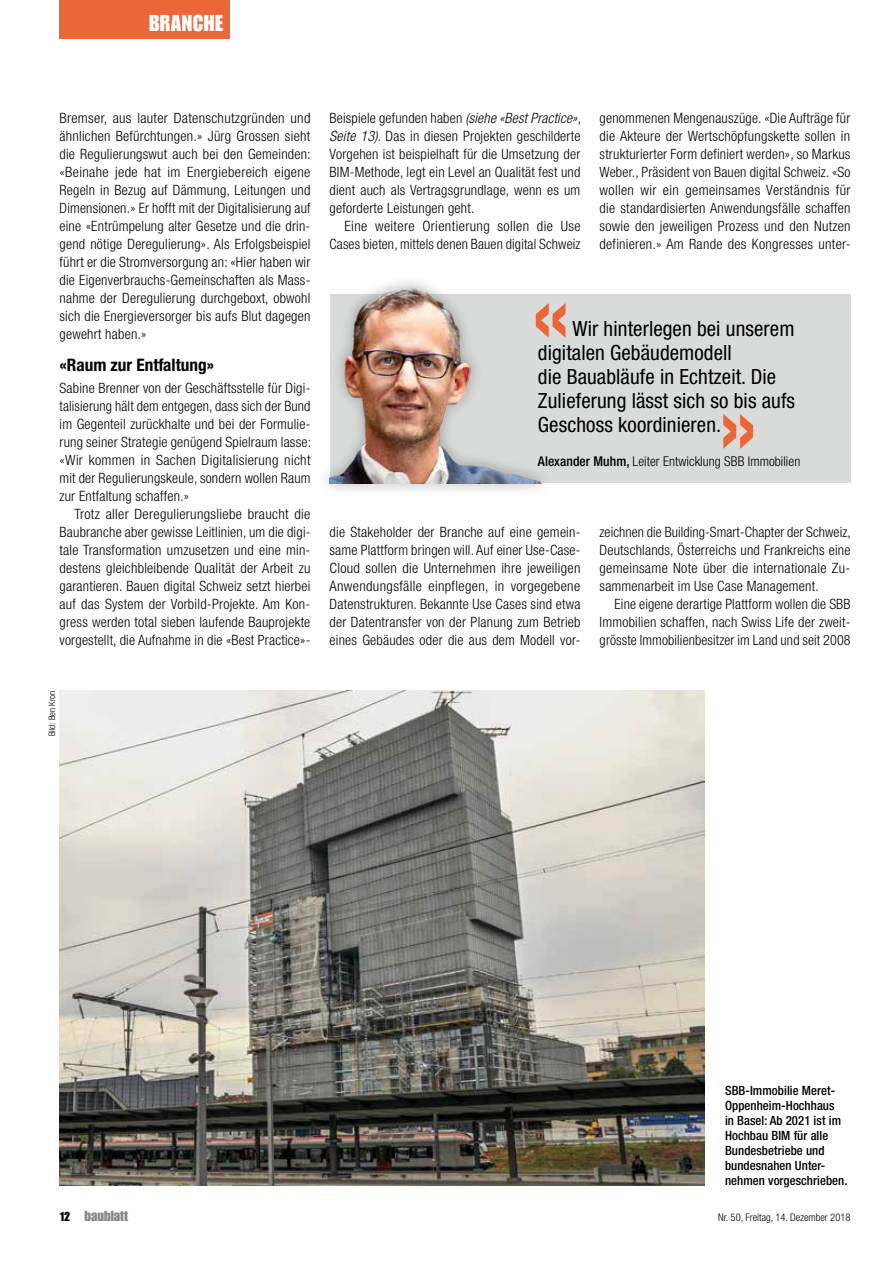
<style>
.page{position:relative;width:893px;height:1263px;background:#fff}
.page>*{position:absolute;margin:0;border:0;box-sizing:border-box;transform-origin:0 0}
.t1{font:22.5px "Impact LT Std";letter-spacing:.025em;color:#fff}
.t2{font:condensed 21px/24px "Helvetica Neue LT Pro";letter-spacing:.005em;color:#000}
.t3{font:700 condensed 17.25px "Helvetica Neue LT Pro";color:#000}
.t4{font:300 condensed 14.25px/18px "Helvetica Neue LT Pro";letter-spacing:.015em;color:#000;text-align:justify}
.t5{font:14.25px "Impact LT Std";color:#868786}
.t6{font:300 condensed 13.5px "Helvetica Neue LT Pro";letter-spacing:.005em;color:#000}
.t7{font:500 condensed 12.75px/15px "Helvetica Neue LT Pro";letter-spacing:.005em;color:#000}
.t8{font:300 condensed 10.5px "Helvetica Neue LT Pro";color:#000}
.t9{font:300 condensed 9px "Helvetica Neue LT Pro";color:#000}
.s1{font-style:italic}
.s2{font-weight:500}
.s3{font-size:12.75px;color:#000}
</style>
<div class="page">
<div style="left:60px;top:0;width:170px;height:38px;background:#ec6737"></div>
<div style="left:330px;top:295px;width:520px;height:188px;background:#d9dada"></div>
<svg style="left:723px;top:414px;width:30px;height:35px"></svg>
<div style="left:316px;top:274px;width:237px;height:223px;background:#000;opacity:.25"></div>
<img style="left:330px;top:274px;width:250px;height:209px">
<img style="left:60px;top:691px;width:645px;height:494px">
<h1 class="t1" style="left:149px;top:10px;width:76px">BRANCHE</h1>
<p class="t4" style="left:60px;top:109px;width:253px">Bremser, aus lauter Datenschutzgründen und ähnlichen Befürchtungen.» Jürg Grossen sieht die Regulierungswut auch bei den Gemeinden: «Beinahe jede hat im Energiebereich eigene Regeln in Bezug auf Dämmung, Leitungen und Dimensionen.» Er hofft mit der Digitalisierung auf eine «Entrümpelung alter Gesetze und die drin&shy;gend nötige Deregulierung». Als Erfolgsbeispiel führt er die Stromversorgung an: «Hier haben wir die Eigenverbrauchs-Gemeinschaften als Mass&shy;nahme der Deregulierung durchgeboxt, obwohl sich die Energieversorger bis aufs Blut dagegen gewehrt haben.»</p>
<p class="t3" style="left:60px;top:355px;width:156px">«Raum zur Entfaltung»</p>
<p class="t4" style="left:60px;top:379px;width:253px">Sabine Brenner von der Geschäftsstelle für Digi&shy;talisierung hält dem entgegen, dass sich der Bund im Gegenteil zurückhalte und bei der Formulie&shy;rung seiner Strategie genügend Spielraum lasse: «Wir kommen in Sachen Digitalisierung nicht mit der Regulierungskeule, sondern wollen Raum zur Entfaltung schaffen.»</p>
<p class="t4" style="left:60px;top:505px;width:252px;text-indent:15px">Trotz aller Deregulierungsliebe braucht die Baubranche aber gewisse Leitlinien, um die digi&shy;tale Transformation umzusetzen und eine min&shy;destens gleichbleibende Qualität der Arbeit zu garantieren. Bauen digital Schweiz setzt hierbei auf das System der Vorbild-Projekte. Am Kon&shy;gress werden total sieben laufende Bauprojekte vorgestellt, die Aufnahme in die «Best Practice»-</p>
<p class="t9" style="left:47px;top:736px;width:47px;rotate:-90deg">Bild: Ben Kron</p>
<p class="t4" style="left:330px;top:109px;width:253px">Beispiele gefunden haben <span class="s1">(siehe «Best Practice», Seite 13)</span>. Das in diesen Projekten geschilderte Vorgehen ist beispielhaft für die Umsetzung der BIM-Methode, legt ein Level an Qualität fest und dient auch als Vertragsgrundlage, wenn es um geforderte Leistungen geht.</p>
<p class="t4" style="left:330px;top:217px;width:253px;text-align:right">Eine weitere Orientierung sollen die Use<br>Cases bieten, mittels denen Bauen digital Schweiz</p>
<p class="t4" style="left:600px;top:109px;width:253px">genommenen Mengenauszüge. «Die Aufträge für die Akteure der Wertschöpfungskette sollen in strukturierter Form definiert werden», so Markus Weber., Präsident von Bauen digital Schweiz. «So wollen wir ein gemeinsames Verständnis für die standardisierten Anwendungsfälle schaffen sowie den jeweiligen Prozess und den Nutzen definieren.» Am Rande des Kongresses unter-</p>
<h2 class="t2" style="left:538px;top:316px;width:259px;text-indent:35px">Wir hinterlegen bei unserem digitalen Gebäudemodell<br>die Bauabläufe in Echtzeit. Die<br>Zulieferung lässt sich so bis aufs<br>Geschoss koordinieren.</h2>
<p class="t6" style="left:538px;top:453px;width:264px"><span class="s2">Alexander Muhm,</span> Leiter Entwicklung SBB Immobilien</p>
<p class="t4" style="left:330px;top:523px;width:253px">die Stakeholder der Branche auf eine gemein&shy;same Plattform bringen will. Auf einer Use-Case-Cloud sollen die Unternehmen ihre jeweiligen Anwendungsfälle einpflegen, in vorgegebene Datenstrukturen. Bekannte Use Cases sind etwa der Datentransfer von der Planung zum Betrieb eines Gebäudes oder die aus dem Modell vor-</p>
<p class="t4" style="left:600px;top:523px;width:253px">zeichnen die Building-Smart-Chapter der Schweiz, Deutschlands, Österreichs und Frankreichs eine gemeinsame Note über die internationale Zu&shy;sammenarbeit im Use Case Management.</p>
<p class="t4" style="left:600px;top:595px;width:253px;text-indent:15px">Eine eigene derartige Plattform wollen die SBB Immobilien schaffen, nach Swiss Life der zweit&shy;grösste Immobilienbesitzer im Land und seit 2008</p>
<p class="t7" style="left:725px;top:1083px;width:124px">SBB-Immobilie Meret-<br>Oppenheim-Hochhaus<br>in Basel: Ab 2021 ist im<br>Hochbau BIM für alle<br>Bundesbetriebe und bundesnahen Unter&shy;nehmen vorgeschrieben.</p>
<p class="t5" style="left:60px;top:1208px;width:70px"><span class="s3">12</span> baublatt</p>
<p class="t8" style="left:718px;top:1211px;width:134px">Nr. 50, Freitag, 14. Dezember 2018</p>
</div>
